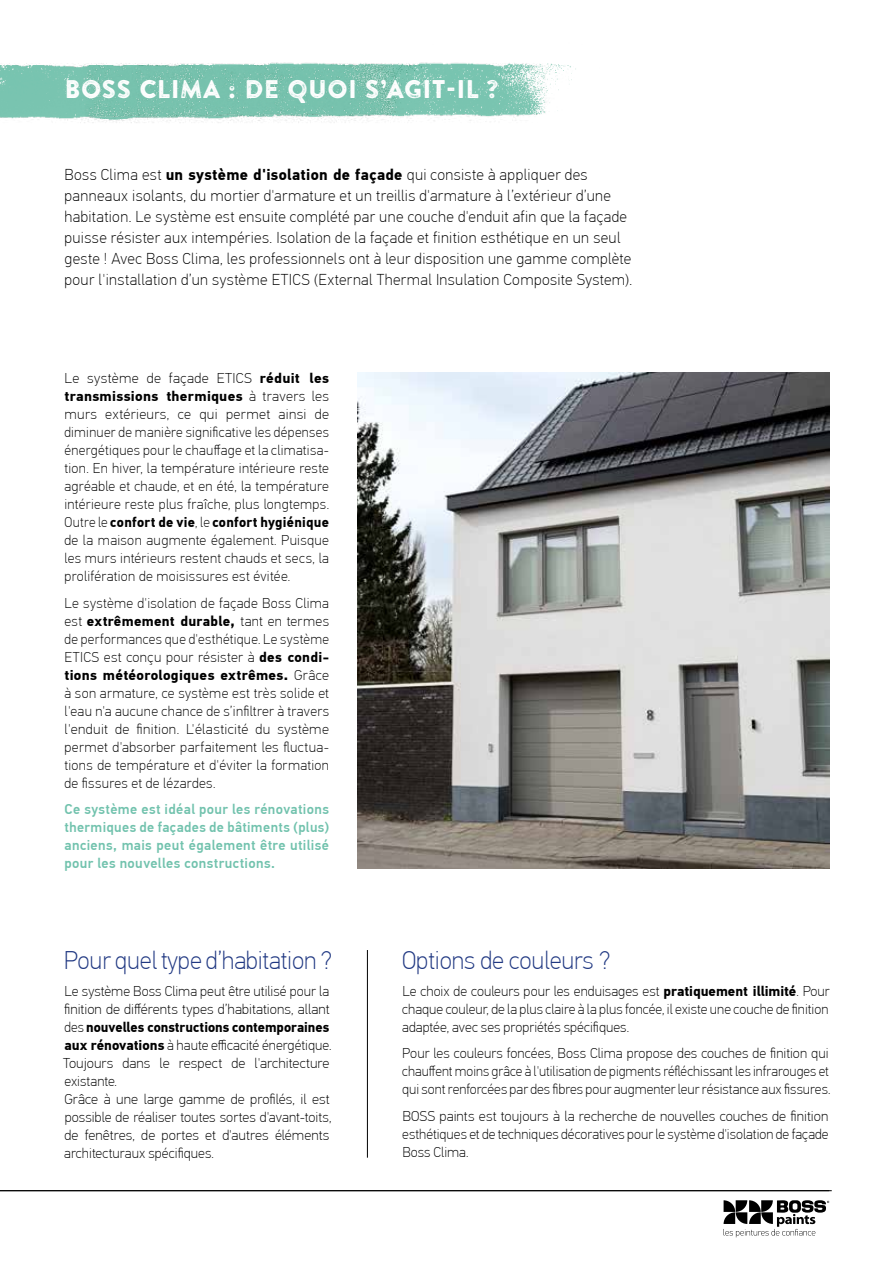
<style>
.page{position:relative;width:893px;height:1263px;background:#fff}
.page>*{position:absolute;margin:0;border:0;box-sizing:border-box;transform-origin:0 0}
.t1{font:100 25.5px "PF Din Text Pro";letter-spacing:-.005em;color:#203882}
.t2{font:25.5px "Brandon Printed Two";color:#fff}
.t3{font:100 15.75px/21px "PF Din Text Pro";letter-spacing:.02em;color:#000}
.t4{font:100 14.25px/18px "PF Din Text Pro";letter-spacing:.005em;color:#000;text-align:justify}
.t5{font:500 14.25px/18px "PF Din Text Pro";letter-spacing:.025em;color:#71c2ad;text-align:justify}
.s1{font-weight:700}
</style>
<div class="page">
<hr style="left:367px;top:950px;width:1px;height:208px;background:#000">
<img style="left:358px;top:372px;width:471px;height:496px">
<hr style="left:0;top:1190px;width:832px;height:1px;background:#000">
<svg style="left:723px;top:1200px;width:106px;height:37px"></svg>
<img style="left:471px;top:63px;width:105px;height:58px">
<img style="left:0;top:62px;width:471px;height:61px">
<h1 class="t2" style="left:64px;top:73px;width:436px">BOSS CLIMA : DE QUOI S’AGIT-IL ?</h1>
<p class="t3" style="left:64px;top:164px;width:569px">Boss Clima est <span class="s1">un système d'isolation de façade</span> qui consiste à appliquer des panneaux isolants, du mortier d'armature et un treillis d'armature à l’extérieur d’une habitation. Le système est ensuite complété par une couche d'enduit afin que la façade puisse résister aux intempéries. Isolation de la façade et finition esthétique en un seul geste ! Avec Boss Clima, les professionnels ont à leur disposition une gamme complète pour l'installation d’un système ETICS (External Thermal Insulation Composite System).</p>
<p class="t4" style="left:64px;top:369px;width:266px">Le système de façade ETICS <span class="s1">réduit les transmissions thermiques</span> à travers les murs extérieurs, ce qui permet ainsi de diminuer de manière significative les dépenses énergétiques pour le chauffage et la climatisa&shy;tion. En hiver, la température intérieure reste agréable et chaude, et en été, la température intérieure reste plus fraîche, plus longtemps.<br>Outre le <span class="s1">confort de vie</span>, le <span class="s1">confort hygiénique </span>de la maison augmente également. Puisque les murs intérieurs restent chauds et secs, la prolifération de moisissures est évitée.</p>
<p class="t4" style="left:64px;top:594px;width:266px">Le système d'isolation de façade Boss Clima est <span class="s1">extrêmement durable,</span> tant en termes de performances que d'esthétique. Le système ETICS est conçu pour résister à <span class="s1">des condi&shy;tions météorologiques extrêmes.</span> Grâce à son armature, ce système est très solide et l'eau n'a aucune chance de s’infiltrer à travers l'enduit de finition. L'élasticité du système permet d'absorber parfaitement les fluctua&shy;tions de température et d'éviter la formation de fissures et de lézardes.</p>
<p class="t5" style="left:64px;top:800px;width:266px">Ce système est idéal pour les rénovations thermiques de façades de bâtiments (plus) anciens, mais peut également être utilisé pour les nouvelles constructions.</p>
<h1 class="t1" style="left:64px;top:946px;width:270px">Pour quel type d’habitation ?</h1>
<p class="t4" style="left:63px;top:982px;width:270px;text-align:left">Le système Boss Clima peut être utilisé pour la finition de différents types d’habitations, allant des <span class="s1">nouvelles constructions contemporaines aux rénovations</span> à haute efficacité énergétique.<br>Toujours dans le respect de l'architecture existante.<br>Grâce à une large gamme de profilés, il est possible de réaliser toutes sortes d'avant-toits, de fenêtres, de portes et d'autres éléments architecturaux spécifiques.</p>
<h1 class="t1" style="left:402px;top:946px;width:210px">Options de couleurs ?</h1>
<p class="t4" style="left:402px;top:982px;width:429px">Le choix de couleurs pour les enduisages est <span class="s1">pratiquement illimité</span>. Pour chaque couleur, de la plus claire à la plus foncée, il existe une couche de finition adaptée, avec ses propriétés spécifiques.</p>
<p class="t4" style="left:402px;top:1044px;width:430px;text-align:left">Pour les couleurs foncées, Boss Clima propose des couches de finition qui chauffent moins grâce à l'utilisation de pigments réfléchissant les infrarouges et qui sont renforcées par des fibres pour augmenter leur résistance aux fissures.</p>
<p class="t4" style="left:402px;top:1107px;width:428px">BOSS paints est toujours à la recherche de nouvelles couches de finition esthétiques et de techniques décoratives pour le système d'isolation de façade Boss Clima.</p>
</div>
